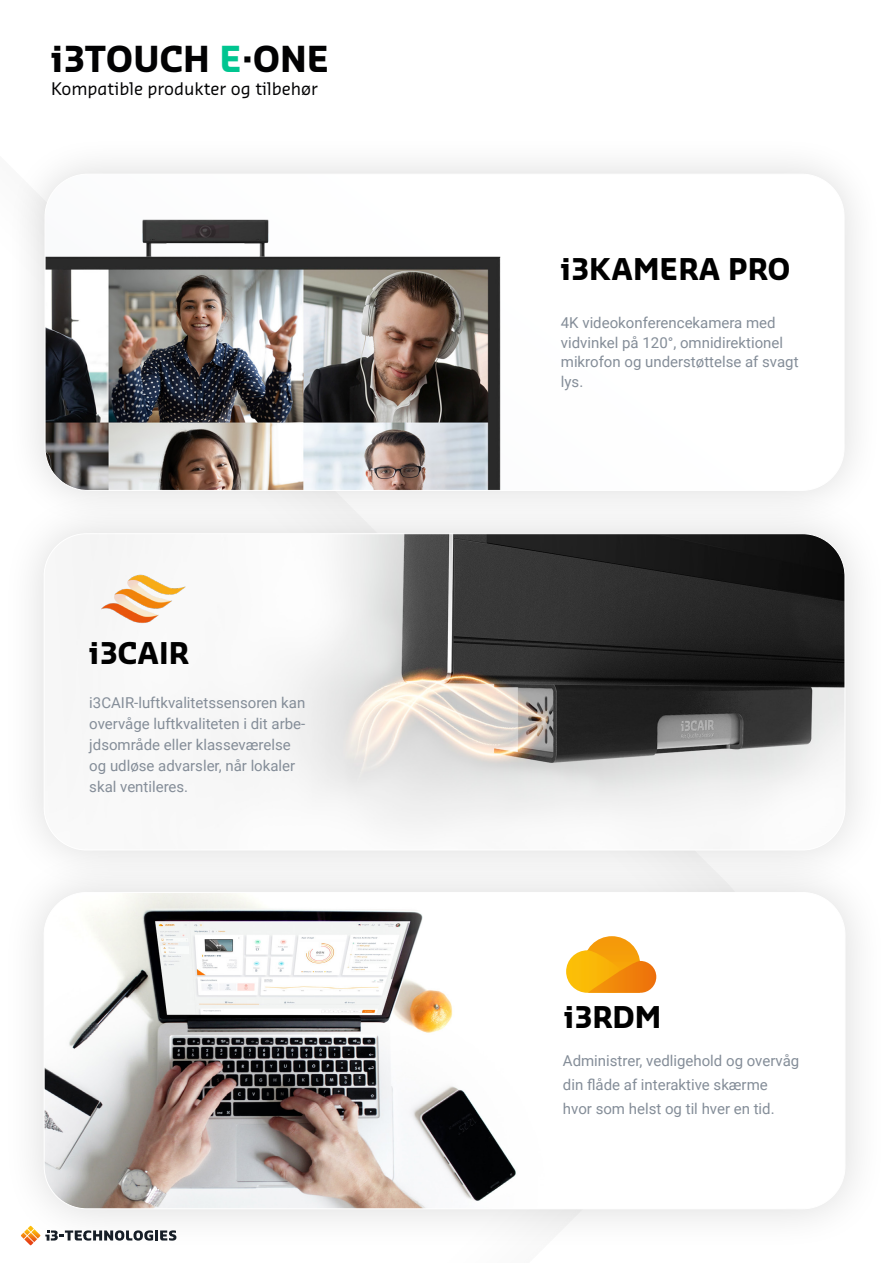
<style>
.page{position:relative;width:893px;height:1263px;background:#fff}
.page>*{position:absolute;margin:0;border:0;box-sizing:border-box;transform-origin:0 0}
.t1{font:700 34.95px "Sansa";color:#020203}
.t2{font:700 29.25px "Sansa";color:#000}
.t3{font:16.95px "Sansa";color:#020203}
.t4{font:15px/21px "Roboto";color:#848d98}
.s1{color:#00c590}
</style>
<div class="page">
<div style="left:0;top:849px;width:889px;height:403px;background:#fafafa"></div>
<div style="left:44px;top:892px;width:801px;height:317px;background:#fff;border-radius:43px"></div>
<img style="left:46px;top:894px;width:470px;height:313px">
<svg style="left:566px;top:936px;width:91px;height:57px"></svg>
<img style="left:45px;top:201px;width:456px;height:289px">
<div style="left:0;top:490px;width:889px;height:403px;background:#f7f7f7"></div>
<img style="left:323px;top:535px;width:520px;height:258px">
<img style="left:101px;top:574px;width:85px;height:49px">
<svg style="left:21px;top:1226px;width:155px;height:19px"></svg>
<h1 class="t1" style="left:51px;top:36px;width:280px">i3TOUCH <span class="s1">E</span>·ONE</h1>
<p class="t3" style="left:51px;top:78px;width:268px">Kompatible produkter og tilbehør</p>
<h2 class="t2" style="left:89px;top:634px;width:101px">i3CAIR</h2>
<p class="t4" style="left:89px;top:691px;width:217px">i3CAIR-luftkvalitetssensoren kan overvåge luftkvaliteten i dit arbe&shy;jdsområde eller klasseværelse og udløse advarsler, når lokaler skal ventileres.</p>
<h2 class="t2" style="left:561px;top:251px;width:231px">i3KAMERA PRO</h2>
<p class="t4" style="left:561px;top:312px;width:239px;line-height:19.5px">4K videokonferencekamera med vidvinkel på 120°, omnidirektionel mikrofon og understøttelse af svagt lys.</p>
<h2 class="t2" style="left:564px;top:998px;width:99px">i3RDM</h2>
<p class="t4" style="left:563px;top:1049px;width:238px;line-height:23.7px">Administrer, vedligehold og overvåg din flåde af interaktive skærme hvor som helst og til hver en tid.</p>
</div>
